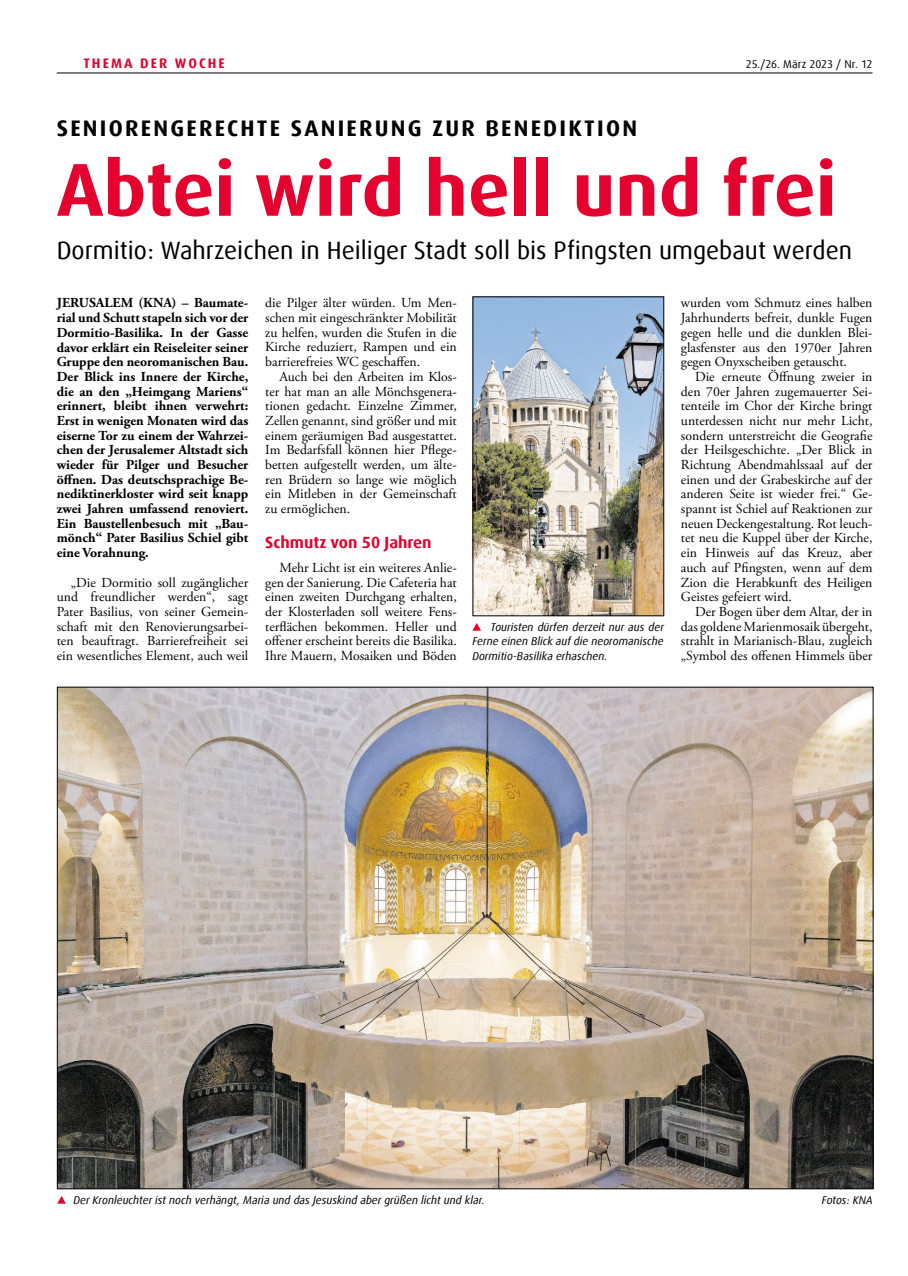
<style>
.page{position:relative;width:908px;height:1276px;background:#fff}
.page>*{position:absolute;margin:0;border:0;box-sizing:border-box;transform-origin:0 0}
.t1{font:700 75px "Dax Offc Pro";color:#e4032e}
.t2{font:25px "Dax Offc Pro";color:#000}
.t3{font:700 22.5px "Dax Offc Pro";letter-spacing:.1em;color:#000}
.t4{font:700 16.25px "Dax Offc Pro";color:#e4032e}
.t5{font:13.75px/14.6px "Adobe Garamond Pro";color:#000;text-align:justify}
.t6{font:700 13.75px/14.6px "Adobe Garamond Pro";color:#000;text-align:justify}
.t7{font:700 13.75px "Dax Offc Pro";letter-spacing:.15em;color:#e4032e}
.t8{font:italic 11.25px/14.8px "Dax Offc Pro";color:#000;text-align:justify}
.t9{font:11.25px "Dax Offc Pro";letter-spacing:.005em;color:#000}
</style>
<div class="page">
<hr style="left:57px;top:73px;width:815px;height:1px;background:#000">
<img style="left:59px;top:689px;width:811px;height:498px">
<img style="left:474px;top:299px;width:187px;height:315px">
<svg style="left:57px;top:1196px;width:9px;height:7px"></svg>
<svg style="left:472px;top:623px;width:9px;height:7px"></svg>
<p class="t7" style="left:83px;top:54px;width:143px">THEMA DER WOCHE</p>
<p class="t9" style="left:745px;top:56px;width:128px">25./26. März 2023 / Nr. 12</p>
<h3 class="t3" style="left:57px;top:113px;width:581px">SENIORENGERECHTE SANIERUNG ZUR BENEDIKTION</h3>
<h1 class="t1" style="left:57px;top:141px;width:781px">Abtei wird hell und frei</h1>
<h2 class="t2" style="left:57px;top:234px;width:796px">Dormitio: Wahrzeichen in Heiliger Stadt soll bis Pfingsten umgebaut werden</h2>
<p class="t6" style="left:57px;top:296px;width:193px">JERUSALEM (KNA) – Baumate&shy;rial und Schutt stapeln sich vor der Dormitio-Basilika. In der Gasse davor erklärt ein Reiseleiter seiner Gruppe den neoromanischen Bau.<br>Der Blick ins Innere der Kirche, die an den „Heimgang Mariens“ erinnert, bleibt ihnen verwehrt:<br>Erst in wenigen Monaten wird das eiserne Tor zu einem der Wahrzei&shy;chen der Jerusalemer Altstadt sich wieder für Pilger und Besucher öffnen. Das deutschsprachige Be&shy;nediktinerkloster wird seit knapp zwei Jahren umfassend renoviert.<br>Ein Baustellenbesuch mit „Bau&shy;mönch“ Pater Basilius Schiel gibt eine Vorahnung.</p>
<p class="t5" style="left:57px;top:575px;width:193px;text-indent:14px">„Die Dormitio soll zugänglicher und freundlicher werden“, sagt Pater Basilius, von seiner Gemein&shy;schaft mit den Renovierungsarbei&shy;ten beauftragt. Barrierefreiheit sei ein wesentliches Element, auch weil</p>
<p class="t5" style="left:265px;top:296px;width:193px">die Pilger älter würden. Um Men&shy;schen mit eingeschränkter Mobilität zu helfen, wurden die Stufen in die Kirche reduziert, Rampen und ein barrierefreies WC geschaffen.</p>
<p class="t5" style="left:265px;top:370px;width:193px;text-indent:14px">Auch bei den Arbeiten im Klos&shy;ter hat man an alle Mönchsgenera&shy;tionen gedacht. Einzelne Zimmer, Zellen genannt, sind größer und mit einem geräumigen Bad ausgestattet.<br>Im Bedarfsfall können hier Pflege&shy;betten aufgestellt werden, um älte&shy;ren Brüdern so lange wie möglich ein Mitleben in der Gemeinschaft zu ermöglichen.</p>
<p class="t4" style="left:265px;top:532px;width:168px">Schmutz von 50 Jahren</p>
<p class="t5" style="left:265px;top:561px;width:193px;text-indent:14px">Mehr Licht ist ein weiteres Anlie&shy;gen der Sanierung. Die Cafeteria hat einen zweiten Durchgang erhalten, der Klosterladen soll weitere Fens&shy;terflächen bekommen. Heller und offener erscheint bereits die Basilika.<br>Ihre Mauern, Mosaiken und Böden</p>
<p class="t8" style="left:472px;top:619px;width:193px;text-indent:19px">Touristen dürfen derzeit nur aus der Ferne einen Blick auf die neoromanische Dormitio-Basilika erhaschen.</p>
<p class="t5" style="left:680px;top:296px;width:193px">wurden vom Schmutz eines halben Jahrhunderts befreit, dunkle Fugen gegen helle und die dunklen Blei&shy;glasfenster aus den 1970er Jahren gegen Onyxscheiben getauscht.</p>
<p class="t5" style="left:680px;top:370px;width:193px;text-indent:14px">Die erneute Öffnung zweier in den 70er Jahren zugemauerter Sei&shy;tenteile im Chor der Kirche bringt unterdessen nicht nur mehr Licht, sondern unterstreicht die Geografie der Heilsgeschichte. „Der Blick in Richtung Abendmahlssaal auf der einen und der Grabeskirche auf der anderen Seite ist wieder frei.“ Ge&shy;spannt ist Schiel auf Reaktionen zur neuen Deckengestaltung. Rot leuch&shy;tet neu die Kuppel über der Kirche, ein Hinweis auf das Kreuz, aber auch auf Pfingsten, wenn auf dem Zion die Herabkunft des Heiligen Geistes gefeiert wird.</p>
<p class="t5" style="left:680px;top:605px;width:193px;text-indent:14px">Der Bogen über dem Altar, der in das goldene Marienmosaik übergeht, strahlt in Marianisch-Blau, zugleich „Symbol des offenen Himmels über</p>
<p class="t8" style="left:73px;top:1192px;width:412px">Der Kronleuchter ist noch verhängt, Maria und das Jesuskind aber grüßen licht und klar.</p>
<p class="t8" style="left:821px;top:1192px;width:52px">Fotos: KNA</p>
</div>
